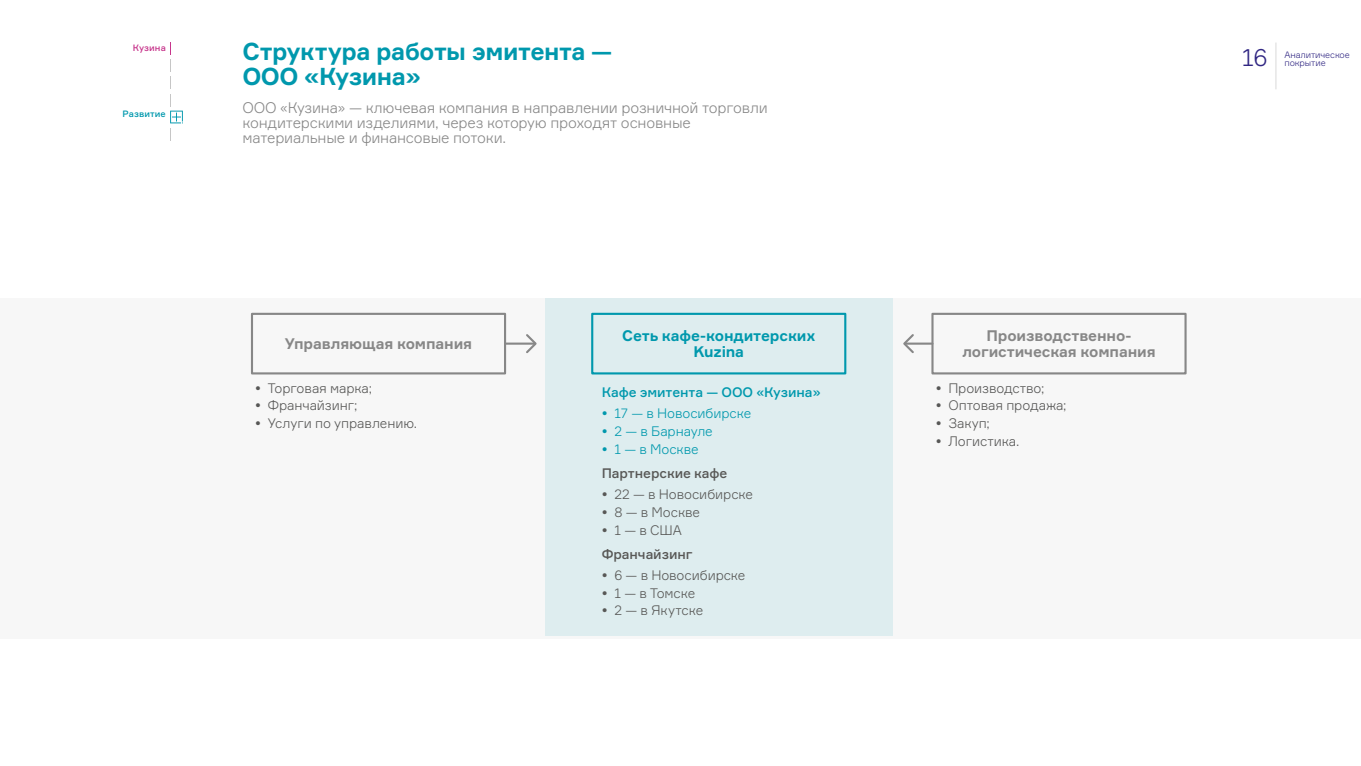
<style>
.page{position:relative;width:1361px;height:766px;background:#fff}
.page>*{position:absolute;margin:0;border:0;box-sizing:border-box;transform-origin:0 0}
.t1{font:700 24px "Formular";letter-spacing:-.02em;color:#0098ad}
.t2{font:300 24px "Formular";color:#312783}
.t3{font:300 15px/15px "Formular";letter-spacing:-.01em;color:#878787}
.t4{font:700 15px/15px "Formular";letter-spacing:-.01em;color:#878787;text-align:center}
.t5{font:700 15px/15px "Formular";letter-spacing:-.01em;color:#0098ad;text-align:center}
.t6{font:300 13.5px "Formular";letter-spacing:-.005em;color:#575756}
.t7{font:300 13.5px "Formular";letter-spacing:-.01em;color:#585856}
.t8{font:300 13.5px "Formular";letter-spacing:-.005em;color:#0098ad}
.t9{font:500 13.5px "Formular";letter-spacing:-.01em;color:#585856}
.t10{font:500 13.5px "Formular";letter-spacing:-.01em;color:#0098ad}
.t11{font:300 9px "Formular";letter-spacing:-.01em;color:#312783}
.t12{font:500 9px "Formular";letter-spacing:.005em;color:#0098ad}
.t13{font:500 9px "Formular";letter-spacing:.005em;color:#c7368c}
</style>
<div class="page">
<div style="left:0;top:298px;width:1361px;height:340px;background:#f7f7f7"></div>
<hr style="left:1275px;top:43px;width:1px;height:46px;background:#dadada">
<div style="left:545px;top:298px;width:347px;height:337px;background:#deedef"></div>
<div style="left:251px;top:313px;width:255px;height:61px;border:2px solid #878787"></div>
<hr style="left:505px;top:342px;width:30px;height:2px;background:#878787">
<svg style="left:524px;top:334px;width:13px;height:19px"></svg>
<svg style="left:170px;top:43px;width:13px;height:97px"></svg>
<div style="left:591px;top:313px;width:255px;height:61px;border:2px solid #0098ad"></div>
<div style="left:931px;top:313px;width:255px;height:61px;border:2px solid #878787"></div>
<hr style="left:905px;top:342px;width:27px;height:2px;background:#878787">
<svg style="left:903px;top:334px;width:13px;height:19px"></svg>
<p class="t13" style="left:133px;top:42px;width:34px">Кузина</p>
<p class="t12" style="left:123px;top:108px;width:45px">Развитие</p>
<h1 class="t1" style="left:242px;top:36px;width:371px">Структура работы эмитента —</h1>
<h1 class="t1" style="left:242px;top:62px;width:180px">ООО «Кузина»</h1>
<p class="t3" style="left:242px;top:100px;width:527px">ООО «Кузина» — ключевая компания в направлении розничной торговли кондитерскими изделиями, через которую проходят основные материальные и финансовые потоки.</p>
<p class="t4" style="left:285px;top:336px;width:189px">Управляющая компания</p>
<p class="t6" style="left:255px;top:379px;width:118px">• Торговая марка;</p>
<p class="t6" style="left:255px;top:397px;width:104px">• Франчайзинг;</p>
<p class="t6" style="left:255px;top:415px;width:163px">• Услуги по управлению.</p>
<p class="t5" style="left:622px;top:328px;width:195px">Сеть кафе-кондитерских<br>Kuzina</p>
<p class="t4" style="left:962px;top:328px;width:195px">Производственно&shy;логистическая компания</p>
<p class="t6" style="left:935px;top:379px;width:110px">• Производство;</p>
<p class="t6" style="left:935px;top:397px;width:132px">• Оптовая продажа;</p>
<p class="t6" style="left:935px;top:415px;width:56px">• Закуп;</p>
<p class="t6" style="left:935px;top:433px;width:85px">• Логистика.</p>
<p class="t10" style="left:602px;top:383px;width:220px">Кафе эмитента — ООО «Кузина»</p>
<p class="t8" style="left:602px;top:405px;width:151px">• 17 — в Новосибирске</p>
<p class="t8" style="left:602px;top:423px;width:112px">• 2 — в Барнауле</p>
<p class="t8" style="left:602px;top:440px;width:98px">• 1 — в Москве</p>
<p class="t9" style="left:602px;top:464px;width:127px">Партнерские кафе</p>
<p class="t7" style="left:602px;top:486px;width:153px">• 22 — в Новосибирске</p>
<p class="t7" style="left:602px;top:503px;width:100px">• 8 — в Москве</p>
<p class="t7" style="left:602px;top:521px;width:82px">• 1 — в США</p>
<p class="t9" style="left:602px;top:545px;width:92px">Франчайзинг</p>
<p class="t7" style="left:602px;top:566px;width:145px">• 6 — в Новосибирске</p>
<p class="t7" style="left:602px;top:584px;width:95px">• 1 — в Томске</p>
<p class="t7" style="left:602px;top:602px;width:103px">• 2 — в Якутске</p>
<h1 class="t2" style="left:1242px;top:43px;width:27px">16</h1>
<p class="t11" style="left:1284px;top:50px;width:67px">Аналитическое</p>
<p class="t11" style="left:1284px;top:57px;width:43px">покрытие</p>
</div>
